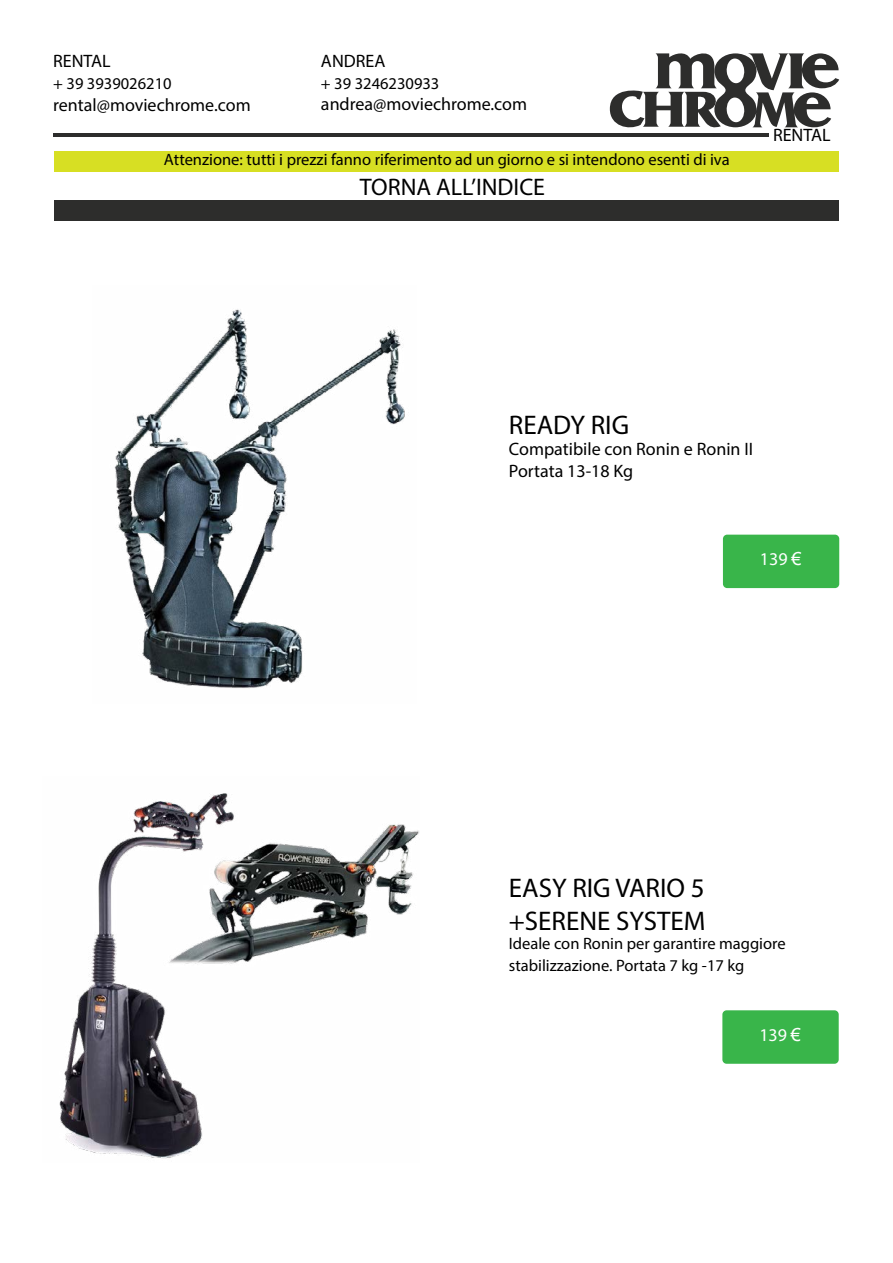
<style>
.page{position:relative;width:893px;height:1263px;background:#fff}
.page>*{position:absolute;margin:0;border:0;box-sizing:border-box;transform-origin:0 0}
.t1{font:27px/32.4px "Myriad Pro";color:#000}
.t2{font:24px "Myriad Pro";color:#000}
.t3{font:18px/21.6px "Myriad Pro";color:#000}
.t4{font:18px "Myriad Pro";color:#fff}
.t5{font:16.5px/21.6px "Myriad Pro";color:#000}
.s1{font-family:"Arial"}
</style>
<div class="page">
<div style="left:54px;top:200px;width:784px;height:21px;background:#2d2d2c"></div>
<svg style="left:610px;top:53px;width:229px;height:75px"></svg>
<div style="left:54px;top:151px;width:784px;height:21px;background:#d7df23"></div>
<hr style="left:53px;top:133px;width:716px;height:3px;background:#2d2d2c">
<img style="left:59px;top:793px;width:360px;height:366px">
<img style="left:114px;top:309px;width:291px;height:379px">
<div style="left:723px;top:535px;width:116px;height:53px;background:#39b54a;border-radius:4px"></div>
<div style="left:722px;top:1010px;width:117px;height:54px;background:#39b54a;border-radius:4px"></div>
<p class="t3" style="left:53px;top:50px;width:59px">RENTAL</p>
<p class="t5" style="left:53px;top:72px;width:120px">+ 39 3939026210</p>
<p class="t3" style="left:53px;top:93px;width:199px">rental@moviechrome.com</p>
<p class="t3" style="left:321px;top:50px;width:66px">ANDREA</p>
<p class="t5" style="left:321px;top:72px;width:120px">+ 39 3246230933</p>
<p class="t3" style="left:321px;top:93px;width:208px">andrea@moviechrome.com</p>
<p class="t5" style="left:164px;top:148px;width:567px">Attenzione: tutti i prezzi fanno riferimento ad un giorno e si intendono esenti di iva</p>
<h2 class="t2" style="left:360px;top:172px;width:187px">TORNA ALL’INDICE</h2>
<p class="t3" style="left:773px;top:124px;width:59px">RENTAL</p>
<h1 class="t1" style="left:509px;top:408px;width:122px">READY RIG</h1>
<p class="t3" style="left:509px;top:438px;width:246px">Compatibile con Ronin e Ronin II<br>Portata 13-18 Kg</p>
<p class="t4" style="left:760px;top:548px;width:43px">139 <span class="s1">€</span></p>
<h1 class="t1" style="left:509px;top:872px;width:198px">EASY RIG VARIO 5 +SERENE SYSTEM</h1>
<p class="t5" style="left:509px;top:933px;width:278px">Ideale con Ronin per garantire maggiore stabilizzazione. Portata 7 kg -17 kg</p>
<p class="t4" style="left:759px;top:1024px;width:43px">139 <span class="s1">€</span></p>
</div>
